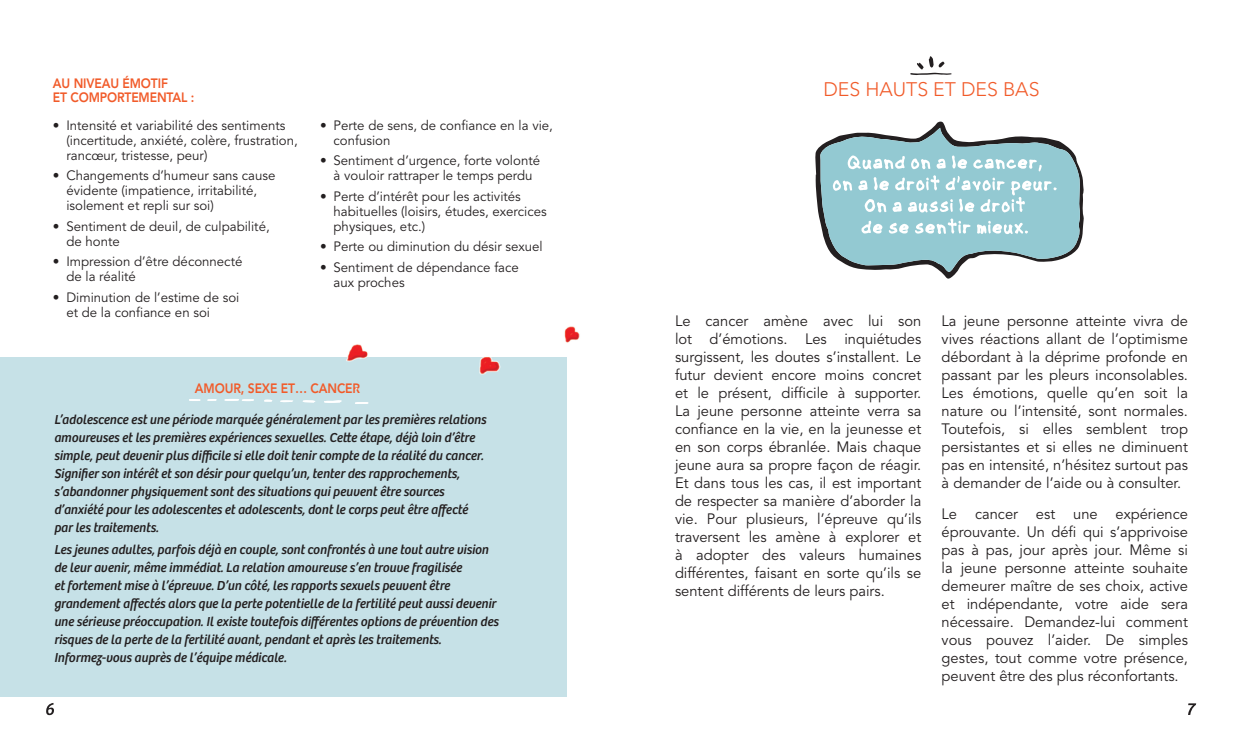
<style>
.page{position:relative;width:1242px;height:756px;background:#fff}
.page>*{position:absolute;margin:0;border:0;box-sizing:border-box;transform-origin:0 0}
.GRAND_TITRE_1{font:300 19.5px "Avenir";color:#f15b2a}
.Texte_courant{font:15px/18px "Avenir";color:#231f20;text-align:justify}
.ENCADRÉ-texte_couran{font:italic 13.5px/18px "Bree";color:#231f20;scale:.95 1}
.t1{font:13.5px/15px "Avenir";color:#231f20}
.ENCADRÉ_TITRE{font:800 13.5px/13.5px "Avenir";letter-spacing:-.01em;color:#f15b2a;scale:.9 1}
</style>
<div class="page">
<svg style="left:46px;top:703px;width:8px;height:12px"></svg>
<div style="left:0;top:357px;width:567px;height:340px;background:#c6e1e7"></div>
<svg style="left:303px;top:400px;width:13px;height:3px"></svg>
<svg style="left:280px;top:400px;width:13px;height:2px"></svg>
<svg style="left:224px;top:399px;width:30px;height:2px"></svg>
<svg style="left:189px;top:399px;width:12px;height:2px"></svg>
<svg style="left:207px;top:399px;width:10px;height:2px"></svg>
<svg style="left:264px;top:400px;width:8px;height:2px"></svg>
<img style="left:325px;top:326px;width:255px;height:78px">
<svg style="left:1188px;top:703px;width:8px;height:12px"></svg>
<svg style="left:815px;top:121px;width:269px;height:158px"></svg>
<svg style="left:820px;top:128px;width:260px;height:144px"></svg>
<svg style="left:910px;top:56px;width:42px;height:19px"></svg>
<p class="ENCADRÉ_TITRE" style="left:53px;top:77px;width:159px">AU NIVEAU ÉMOTIF<br>ET COMPORTEMENTAL :</p>
<p class="t1" style="left:66px;top:118px;width:233px;text-indent:-13px">• Intensité et variabilité des sentiments (incertitude, anxiété, colère, frustration, rancœur, tristesse, peur)</p>
<p class="t1" style="left:66px;top:169px;width:211px;text-indent:-13px">• Changements d’humeur sans cause évidente (impatience, irritabilité, isolement et repli sur soi)</p>
<p class="t1" style="left:66px;top:219px;width:205px;text-indent:-13px">• Sentiment de deuil, de culpabilité, de honte</p>
<p class="t1" style="left:66px;top:254px;width:178px;text-indent:-13px">• Impression d’être déconnecté de la réalité</p>
<p class="t1" style="left:66px;top:290px;width:174px;text-indent:-13px">• Diminution de l’estime de soi et de la confiance en soi</p>
<p class="t1" style="left:334px;top:118px;width:221px;text-indent:-13px">• Perte de sens, de confiance en la vie, confusion</p>
<p class="t1" style="left:320px;top:154px;width:222px;text-align:center">• Sentiment d’urgence, forte volonté à vouloir rattraper le temps perdu</p>
<p class="t1" style="left:334px;top:189px;width:215px;text-indent:-13px">• Perte d’intérêt pour les activités habituelles (loisirs, études, exercices physiques, etc.)</p>
<p class="t1" style="left:320px;top:239px;width:224px">• Perte ou diminution du désir sexuel</p>
<p class="t1" style="left:334px;top:260px;width:187px;text-indent:-13px">• Sentiment de dépendance face aux proches</p>
<p class="ENCADRÉ_TITRE" style="left:195px;top:381px;width:185px">AMOUR, SEXE ET… CANCER</p>
<p class="ENCADRÉ-texte_couran" style="left:54px;top:411px;width:456px">L’adolescence est une période marquée généralement par les premières relations amoureuses et les premières expériences sexuelles. Cette étape, déjà loin d’être simple, peut devenir plus difficile si elle doit tenir compte de la réalité du cancer.<br>Signifier son intérêt et son désir pour quelqu’un, tenter des rapprochements, s’abandonner physiquement sont des situations qui peuvent être sources d’anxiété pour les adolescentes et adolescents, dont le corps peut être affecté par les traitements.</p>
<p class="ENCADRÉ-texte_couran" style="left:54px;top:541px;width:469px">Les jeunes adultes, parfois déjà en couple, sont confrontés à une tout autre vision de leur avenir, même immédiat. La relation amoureuse s’en trouve fragilisée<br>et fortement mise à l’épreuve. D’un côté, les rapports sexuels peuvent être grandement affectés alors que la perte potentielle de la fertilité peut aussi devenir une sérieuse préoccupation. Il existe toutefois différentes options de prévention des risques de la perte de la fertilité avant, pendant et après les traitements.<br>Informez-vous auprès de l’équipe médicale.</p>
<p class="GRAND_TITRE_1" style="left:823px;top:78px;width:218px">DES HAUTS ET DES BAS</p>
<p class="Texte_courant" style="left:675px;top:312px;width:248px">Le cancer amène avec lui son lot d’émotions. Les inquiétudes surgissent, les doutes s’installent. Le futur devient encore moins concret et le présent, difficile à supporter.<br>La jeune personne atteinte verra sa confiance en la vie, en la jeunesse et en son corps ébranlée. Mais chaque jeune aura sa propre façon de réagir.<br>Et dans tous les cas, il est important de respecter sa manière d’aborder la vie. Pour plusieurs, l’épreuve qu’ils traversent les amène à explorer et à adopter des valeurs humaines différentes, faisant en sorte qu’ils se sentent différents de leurs pairs.</p>
<p class="Texte_courant" style="left:942px;top:312px;width:248px">La jeune personne atteinte vivra de vives réactions allant de l’optimisme débordant à la déprime profonde en passant par les pleurs inconsolables.<br>Les émotions, quelle qu’en soit la nature ou l’intensité, sont normales.<br>Toutefois, si elles semblent trop persistantes et si elles ne diminuent pas en intensité, n’hésitez surtout pas à demander de l’aide ou à consulter.</p>
<p class="Texte_courant" style="left:942px;top:505px;width:248px">Le cancer est une expérience éprouvante. Un défi qui s’apprivoise pas à pas, jour après jour. Même si la jeune personne atteinte souhaite demeurer maître de ses choix, active et indépendante, votre aide sera nécessaire. Demandez-lui comment vous pouvez l’aider. De simples gestes, tout comme votre présence, peuvent être des plus réconfortants.</p>
</div>
